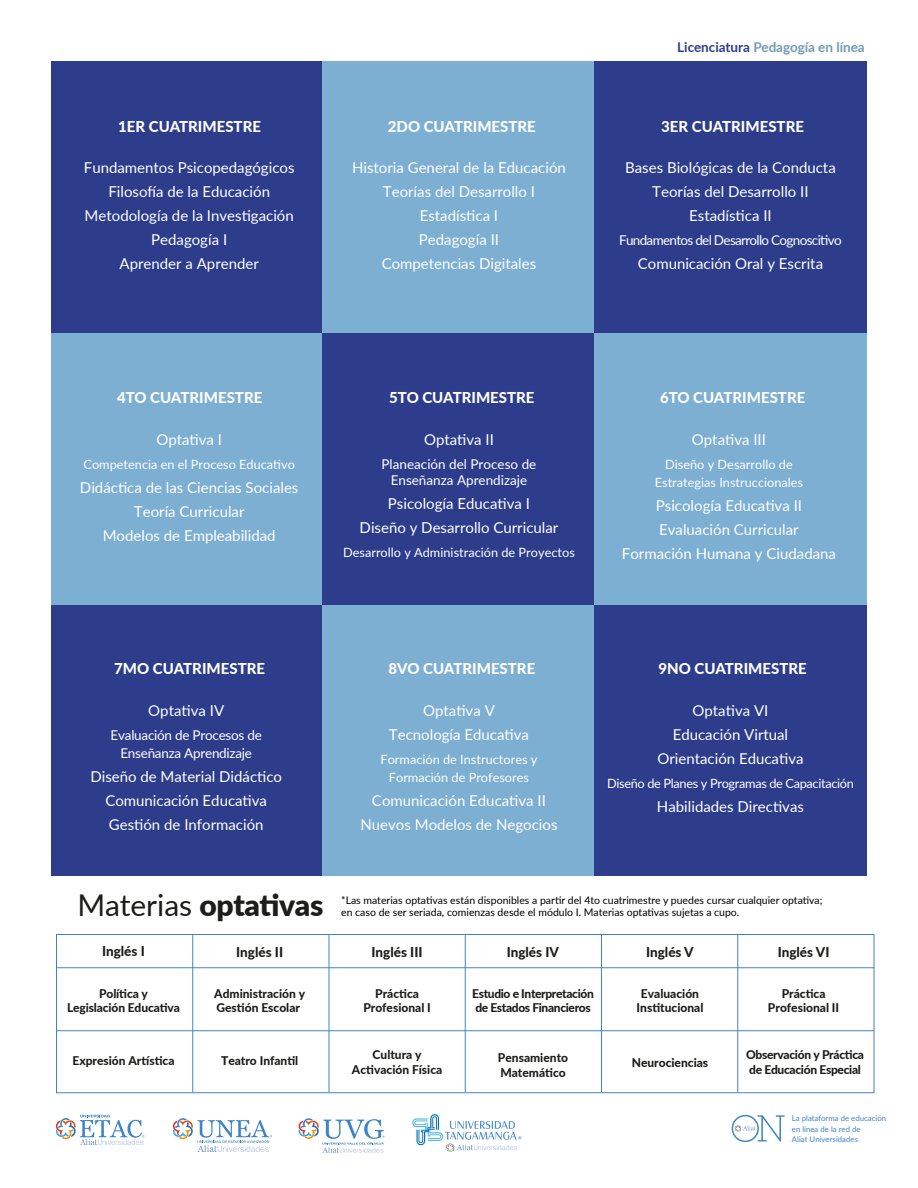
<style>
.page{position:relative;width:918px;height:1188px;background:#fff}
.page>*{position:absolute;margin:0;border:0;box-sizing:border-box;transform-origin:0 0}
.t1{font:900 30px "Lato";letter-spacing:-.015em;color:#1d1d1b}
.t2{font:15px/24px "Lato";color:#fff;text-align:center}
.t3{font:800 15px "Lato";color:#fff}
.t4{font:800 13.5px "Lato";color:#1d1d1b}
.t5{font:13.5px/16.5px "Lato";color:#fff;text-align:center}
.t6{font:13.5px/18px "Lato";letter-spacing:-.02em;color:#fff;text-align:center}
.t7{font:13.5px "Lato";letter-spacing:-.05em;color:#fff}
.t8{font:700 13.5px "Lato";color:#729ab7}
.t9{font:12.75px/18px "Lato";color:#fff;text-align:center}
.t10{font:12.75px "Lato";letter-spacing:-.025em;color:#fff}
.t11{font:800 12px/14.4px "Lato";color:#1d1d1b;text-align:center}
.t12{font:800 12px/14.4px "Lato";letter-spacing:-.03em;color:#1d1d1b}
.t13{font:800 12px/14.4px "Lato";letter-spacing:-.025em;color:#1d1d1b}
.t14{font:10.5px/12.6px "Lato";color:#000}
.t15{font:7.8px/10.8px "Lato";color:#3f85c6}
.s1{color:#2d3d8c}
.s2{font-weight:400}
</style>
<div class="page">
<div style="left:51px;top:62px;width:273px;height:271px;background:#2d3d8c"></div>
<div style="left:323px;top:62px;width:272px;height:271px;background:#7dafd3"></div>
<div style="left:594px;top:62px;width:273px;height:271px;background:#2d3d8c"></div>
<div style="left:51px;top:604px;width:273px;height:272px;background:#2d3d8c"></div>
<div style="left:323px;top:604px;width:272px;height:272px;background:#7dafd3"></div>
<div style="left:594px;top:604px;width:273px;height:272px;background:#2d3d8c"></div>
<div style="left:51px;top:333px;width:273px;height:272px;background:#7dafd3"></div>
<div style="left:323px;top:333px;width:272px;height:272px;background:#2d3d8c"></div>
<div style="left:594px;top:333px;width:273px;height:272px;background:#7dafd3"></div>
<svg style="left:56px;top:1115px;width:88px;height:30px"></svg>
<svg style="left:173px;top:1118px;width:99px;height:34px"></svg>
<svg style="left:299px;top:1118px;width:86px;height:35px"></svg>
<div style="left:56px;top:934px;width:818px;height:159px;border:1px solid #3f85c6"></div>
<hr style="left:57px;top:967px;width:817px;height:1px;background:#3f85c6">
<hr style="left:57px;top:1030px;width:817px;height:1px;background:#3f85c6">
<hr style="left:737px;top:934px;width:1px;height:158px;background:#3f85c6">
<hr style="left:601px;top:934px;width:1px;height:158px;background:#3f85c6">
<hr style="left:465px;top:934px;width:1px;height:158px;background:#3f85c6">
<hr style="left:329px;top:934px;width:1px;height:158px;background:#3f85c6">
<hr style="left:192px;top:934px;width:1px;height:158px;background:#3f85c6">
<svg style="left:732px;top:1115px;width:53px;height:27px"></svg>
<svg style="left:412px;top:1114px;width:110px;height:38px"></svg>
<p class="t8" style="left:677px;top:37px;width:189px"><span class="s1">Licenciatura</span> Pedagogía en línea</p>
<p class="t3" style="left:118px;top:115px;width:144px">1ER CUATRIMESTRE</p>
<p class="t3" style="left:388px;top:115px;width:150px">2DO CUATRIMESTRE</p>
<p class="t3" style="left:661px;top:115px;width:144px">3ER CUATRIMESTRE</p>
<p class="t2" style="left:84px;top:155px;width:212px">Fundamentos Psicopedagógicos<br>Filosofía de la Educación<br>Metodología de la Investigación<br>Pedagogía I<br>Aprender a Aprender</p>
<p class="t2" style="left:352px;top:155px;width:215px">Historia General de la Educación<br>Teorías del Desarrollo I<br>Estadística I<br>Pedagogía II<br>Competencias Digitales</p>
<p class="t2" style="left:625px;top:155px;width:212px">Bases Biológicas de la Conducta<br>Teorías del Desarrollo II<br>Estadística II</p>
<p class="t7" style="left:619px;top:230px;width:224px">Fundamentos del Desarrollo Cognoscitivo</p>
<p class="t2" style="left:638px;top:251px;width:187px">Comunicación Oral y Escrita</p>
<p class="t3" style="left:117px;top:387px;width:147px">4TO CUATRIMESTRE</p>
<p class="t3" style="left:389px;top:387px;width:147px">5TO CUATRIMESTRE</p>
<p class="t3" style="left:660px;top:387px;width:147px">6TO CUATRIMESTRE</p>
<p class="t2" style="left:156px;top:426px;width:67px">Optativa I</p>
<p class="t9" style="left:84px;top:454px;width:213px">Competencia en el Proceso Educativo</p>
<p class="t2" style="left:80px;top:474px;width:220px">Didáctica de las Ciencias Sociales<br>Teoría Curricular<br>Modelos de Empleabilidad</p>
<p class="t2" style="left:424px;top:426px;width:71px">Optativa II</p>
<p class="t5" style="left:382px;top:455px;width:156px">Planeación del Proceso de<br>Enseñanza Aprendizaje</p>
<p class="t2" style="left:360px;top:491px;width:200px">Psicología Educativa I<br>Diseño y Desarrollo Curricular</p>
<p class="t9" style="left:343px;top:543px;width:233px">Desarrollo y Administración de Proyectos</p>
<p class="t2" style="left:692px;top:426px;width:76px">Optativa III</p>
<p class="t9" style="left:655px;top:454px;width:150px">Diseño y Desarrollo de<br>Estrategias Instruccionales</p>
<p class="t2" style="left:622px;top:492px;width:216px">Psicología Educativa II<br>Evaluación Curricular<br>Formación Humana y Ciudadana</p>
<p class="t3" style="left:114px;top:658px;width:152px">7MO CUATRIMESTRE</p>
<p class="t3" style="left:389px;top:658px;width:148px">8VO CUATRIMESTRE</p>
<p class="t3" style="left:659px;top:658px;width:150px">9NO CUATRIMESTRE</p>
<p class="t2" style="left:148px;top:698px;width:77px">Optativa IV</p>
<p class="t6" style="left:111px;top:726px;width:153px">Evaluación de Procesos de<br>Enseñanza Aprendizaje</p>
<p class="t2" style="left:90px;top:764px;width:193px">Diseño de Material Didáctico<br>Comunicación Educativa<br>Gestión de Información</p>
<p class="t2" style="left:389px;top:698px;width:142px">Optativa V<br>Tecnología Educativa</p>
<p class="t9" style="left:381px;top:750px;width:158px">Formación de Instructores y<br>Formación de Profesores</p>
<p class="t2" style="left:360px;top:788px;width:199px">Comunicación Educativa II<br>Nuevos Modelos de Negocios</p>
<p class="t2" style="left:657px;top:698px;width:148px">Optativa VI<br>Educación Virtual<br>Orientación Educativa</p>
<p class="t10" style="left:607px;top:774px;width:248px">Diseño de Planes y Programas de Capacitación</p>
<p class="t2" style="left:657px;top:794px;width:149px">Habilidades Directivas</p>
<h1 class="t1" style="left:78px;top:882px;width:247px"><span class="s2">Materias</span> optativas</h1>
<p class="t4" style="left:102px;top:941px;width:44px">Inglés I</p>
<p class="t4" style="left:236px;top:943px;width:48px">Inglés II</p>
<p class="t4" style="left:372px;top:943px;width:52px">Inglés III</p>
<p class="t4" style="left:507px;top:943px;width:54px">Inglés IV</p>
<p class="t4" style="left:646px;top:943px;width:49px">Inglés V</p>
<p class="t4" style="left:778px;top:943px;width:53px">Inglés VI</p>
<p class="t11" style="left:67px;top:986px;width:114px">Política y<br>Legislación Educativa</p>
<p class="t12" style="left:472px;top:986px;width:123px">Estudio e Interpretación de Estados Financieros</p>
<p class="t11" style="left:637px;top:986px;width:68px">Evaluación<br>Institucional</p>
<p class="t14" style="left:341px;top:893px;width:483px">*Las materias optativas están disponibles a partir del 4to cuatrimestre y puedes cursar cualquier optativa; en caso de ser seriada, comienzas desde el módulo I. Materias optativas sujetas a cupo.</p>
<p class="t11" style="left:363px;top:986px;width:69px">Práctica<br>Profesional I</p>
<p class="t11" style="left:768px;top:986px;width:73px">Práctica<br>Profesional II</p>
<p class="t11" style="left:214px;top:986px;width:92px;text-align:left">Administración y<br>Gestión Escolar</p>
<p class="t11" style="left:352px;top:1047px;width:92px">Cultura y<br>Activación Física</p>
<p class="t13" style="left:746px;top:1047px;width:119px">Observación y Práctica de Educación Especial</p>
<p class="t11" style="left:72px;top:1053px;width:104px">Expresión Artística</p>
<p class="t11" style="left:498px;top:1050px;width:72px;text-align:left">Pensamiento<br>Matemático</p>
<p class="t11" style="left:632px;top:1055px;width:78px">Neurociencias</p>
<p class="t11" style="left:221px;top:1053px;width:79px">Teatro Infantil</p>
<p class="t15" style="left:792px;top:1112px;width:96px">La plataforma de educación en línea de la red de<br>Aliat Universidades</p>
</div>
